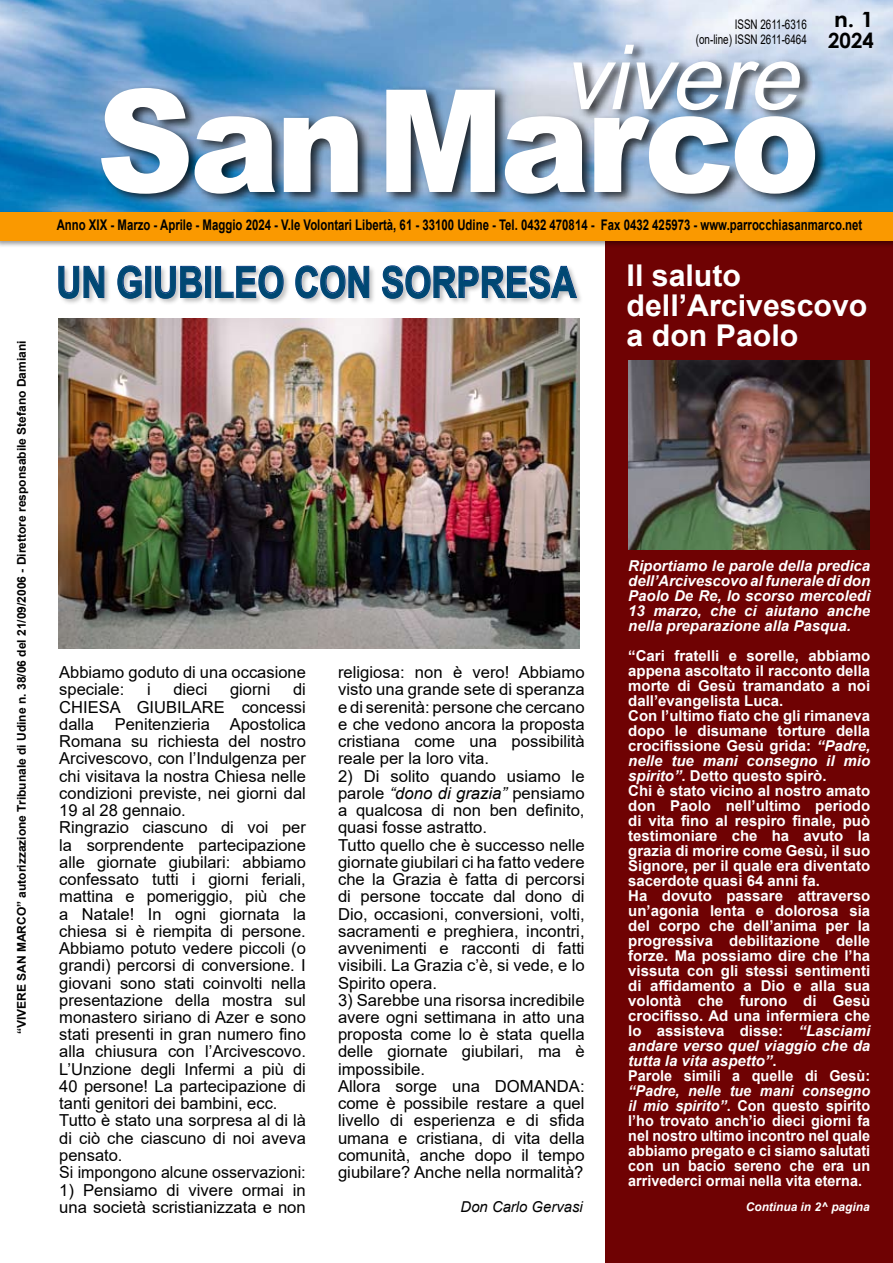
<style>
.page{position:relative;width:893px;height:1263px;background:#fff}
.page>*{position:absolute;margin:0;border:0;box-sizing:border-box;transform-origin:0 0}
.t1{font:900 142.8px "Arial";letter-spacing:-.03em;color:#fff;scale:.94 1}
.t2{font:italic 90px "Arial";color:#fff}
.t3{font:700 43.5px "Arial";color:#004873;scale:.8 1}
.t4{font:700 30px/30px "Arial";color:#fff}
.t5{font:700 21px/21px "Century Gothic";color:#000;scale:1.1 1}
.t6{font:16.5px/17.2px "Arial";color:#000}
.t7{font:700 15px/15px "Arial";color:#fff}
.t8{font:700 15px/15px "Arial";color:#fff;text-align:justify;scale:.96 1}
.t9{font:italic 700 15px/15px "Arial";color:#fff;text-align:justify}
.t10{font:italic 15px "Arial";color:#000}
.t11{font:700 14.7px "Arial";color:#000;scale:.78 1}
.t12{font:13.2px/15px "Arial";color:#000;text-align:right;scale:.74 1}
.t13{font:700 12px "Arial";color:#000}
.t14{font:italic 700 12px "Arial";color:#fff}
.s1{font-style:italic}
</style>
<div class="page">
<img style="left:0;top:0;width:893px;height:211px">
<div style="left:605px;top:234px;width:288px;height:1029px;background:#6f0203"></div>
<div style="left:99px;top:40px;width:794px;height:264px;background:#000;opacity:.75"></div>
<div style="left:0;top:211px;width:893px;height:48px;background:#000;opacity:.4"></div>
<div style="left:0;top:212px;width:893px;height:28px;background:#fa9900"></div>
<div style="left:57px;top:264px;width:626px;height:86px;background:#000;opacity:.26"></div>
<svg style="left:59px;top:266px;width:45px;height:32px"></svg>
<svg style="left:118px;top:266px;width:24px;height:32px"></svg>
<div style="left:146px;top:266px;width:5px;height:32px;border:1px solid #003882"></div>
<svg style="left:155px;top:266px;width:47px;height:32px"></svg>
<div style="left:205px;top:266px;width:6px;height:32px;border:1px solid #003882"></div>
<svg style="left:215px;top:266px;width:68px;height:32px"></svg>
<svg style="left:295px;top:266px;width:74px;height:32px"></svg>
<svg style="left:382px;top:266px;width:195px;height:32px"></svg>
<img style="left:629px;top:360px;width:240px;height:190px">
<img style="left:59px;top:319px;width:520px;height:329px">
<p class="t13" style="left:13px;top:1034px;width:695px;rotate:-90deg">“VIVERE SAN MARCO” autorizzazione Tribunale di Udine n. 38/06 del 21/09/2006 - Direttore responsabile Stefano Damiani</p>
<p class="t12" style="left:696px;top:17px;width:152px">ISSN 2611-6316 (on-line) ISSN 2611-6464</p>
<p class="t5" style="left:828px;top:8px;width:43px">n. 1<br>2024</p>
<h2 class="t2" style="left:562px;top:16px;width:263px">vivere</h2>
<h1 class="t1" style="left:96px;top:37px;width:771px">San Marco</h1>
<p class="t11" style="left:57px;top:214px;width:1034px">Anno XIX - Marzo - Aprile - Maggio 2024 - V.le Volontari Libertà, 61 - 33100 Udine - Tel. 0432 470814 - Fax 0432 425973 - www.parrocchiasanmarco.net</p>
<h3 class="t3" style="left:56px;top:252px;width:652px">UN GIUBILEO CON SORPRESA</h3>
<h3 class="t4" style="left:627px;top:261px;width:242px">Il saluto dell’Arcivescovo a don Paolo</h3>
<p class="t6" style="left:59px;top:663px;width:248px">Abbiamo goduto di una occasione speciale:</p>
<p class="t6" style="left:59px;top:681px;width:248px;text-indent:234px">di<br>CHIESA GIUBILARE concessi dalla Penitenzieria Apostolica<br>Romana su richiesta del nostro<br>Arcivescovo, con l’Indulgenza per chi visitava la nostra Chiesa nelle condizioni previste, nei giorni dal<br>19 al 28 gennaio.<br>Ringrazio ciascuno di voi per la sorprendente partecipazione alle giornate giubilari: abbiamo confessato tutti i giorni feriali, mattina e pomeriggio, più che a Natale! In ogni giornata la chiesa si è riempita di persone.<br>Abbiamo potuto vedere piccoli (o grandi) percorsi di conversione. I giovani sono stati coinvolti nella presentazione della mostra sul monastero siriano di Azer e sono stati presenti in gran numero fino alla chiusura con l’Arcivescovo.<br>L’Unzione degli Infermi a più di<br>40 persone! La partecipazione di tanti genitori dei bambini, ecc.<br>Tutto è stato una sorpresa al di là di ciò che ciascuno di noi aveva pensato.<br>Si impongono alcune osservazioni:</p>
<p class="t6" style="left:59px;top:1181px;width:248px">1) Pensiamo di vivere ormai in una società scristianizzata e non</p>
<p class="t6" style="left:147px;top:681px;width:5px">i</p>
<p class="t6" style="left:173px;top:681px;width:35px">dieci</p>
<p class="t6" style="left:230px;top:681px;width:42px">giorni</p>
<p class="t6" style="left:338px;top:663px;width:248px;text-align:justify">religiosa: non è vero! Abbiamo visto una grande sete di speranza e di serenità: persone che cercano e che vedono ancora la proposta cristiana come una possibilità reale per la loro vita.</p>
<p class="t6" style="left:338px;top:767px;width:248px">2) Di solito quando usiamo le parole <span class="s1">“dono di grazia”</span> pensiamo a qualcosa di non ben definito, quasi fosse astratto.<br>Tutto quello che è successo nelle giornate giubilari ci ha fatto vedere che la Grazia è fatta di percorsi di persone toccate dal dono di<br>Dio, occasioni, conversioni, volti, sacramenti e preghiera, incontri, avvenimenti e racconti di fatti visibili. La Grazia c’è, si vede, e lo<br>Spirito opera.</p>
<p class="t6" style="left:338px;top:991px;width:248px">3) Sarebbe una risorsa incredibile avere ogni settimana in atto una proposta come lo è stata quella delle giornate giubilari, ma è impossibile.<br>Allora sorge una DOMANDA: come è possibile restare a quel livello di esperienza e di sfida umana e cristiana, di vita della comunità, anche dopo il tempo giubilare? Anche nella normalità?</p>
<p class="t10" style="left:461px;top:1197px;width:124px">Don Carlo Gervasi</p>
<p class="t9" style="left:628px;top:559px;width:243px">Riportiamo le parole della predica dell’Arcivescovo al funerale di don Paolo De Re, lo scorso mercoledì 13 marzo, che ci aiutano anche nella preparazione alla Pasqua.</p>
<p class="t7" style="left:628px;top:649px;width:243px">“Cari fratelli e sorelle, abbiamo appena ascoltato il racconto della morte di Gesù tramandato a noi dall’evangelista Luca.<br>Con l’ultimo fiato che gli rimaneva dopo le disumane torture della crocifissione Gesù grida: <span class="s1">“Padre, nelle tue mani consegno il mio spirito”</span>. Detto questo spirò.<br>Chi è stato vicino al nostro amato don Paolo nell’ultimo periodo di vita fino al respiro finale, può testimoniare che ha avuto la grazia di morire come Gesù, il suo<br>Signore, per il quale era diventato sacerdote quasi 64 anni fa.<br>Ha dovuto passare attraverso un’agonia lenta e dolorosa sia del corpo che dell’anima per la progressiva debilitazione delle forze. Ma possiamo dire che l’ha vissuta con gli stessi sentimenti di affidamento a Dio e alla sua volontà che furono di Gesù crocifisso. Ad una infermiera che lo assisteva disse: <span class="s1">“Lasciami andare verso quel viaggio che da tutta la vita aspetto”</span>.<br>Parole simili a quelle di Gesù:</p>
<p class="t8" style="left:628px;top:1084px;width:254px"><span class="s1">“Padre, nelle tue mani consegno il mio spirito”</span>. Con questo spirito l’ho trovato anch’io dieci giorni fa nel nostro ultimo incontro nel quale abbiamo pregato e ci siamo salutati con un bacio sereno che era un arrivederci ormai nella vita eterna.</p>
<p class="t14" style="left:746px;top:1199px;width:125px">Continua in 2^ pagina</p>
</div>
